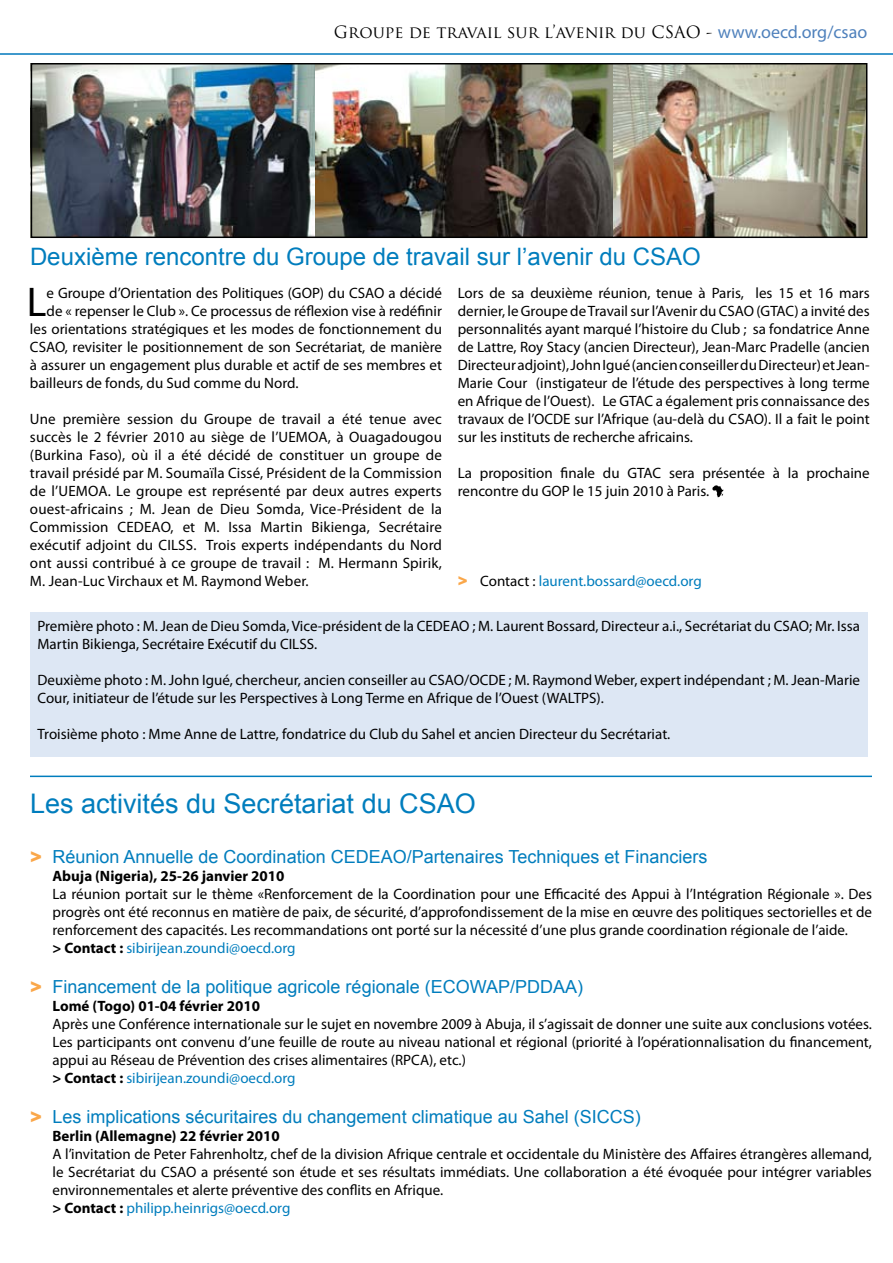
<style>
.page{position:relative;width:893px;height:1263px;background:#fff}
.page>*{position:absolute;margin:0;border:0;box-sizing:border-box;transform-origin:0 0}
.t1{font:41.7px "Myriad Pro";color:#000}
.t2{font:27px "Arial";color:#007dbd}
.t3{font:24px "Arial";color:#007dbd}
.t4{font:18px "Arial";color:#007dbd}
.t5{font:16.5px "Trajan Pro";color:#000}
.t6{font:15px/18px "Myriad Pro";color:#000}
.t7{font:700 15px "Myriad Pro";color:#000}
.t8{font:15px "Myriad Pro";color:#007dbd}
.s1{font-family:"Myriad Pro";font-size:18px;color:#4f81bc}
.s2{font-family:"Arial";font-weight:900;color:#faa74a}
.s3{color:#000}
.s4{font-weight:900;color:#faa74a}
.s5{font-weight:700}
.s6{color:#007dbd}
</style>
<div class="page">
<hr style="left:0;top:53px;width:893px;height:2px;background:#0078bc">
<img style="left:613px;top:65px;width:252px;height:171px">
<img style="left:30px;top:64px;width:286px;height:174px">
<img style="left:316px;top:65px;width:297px;height:171px">
<div style="left:31px;top:63px;width:836px;height:175px;border:1px solid #000"></div>
<svg style="left:712px;top:485px;width:12px;height:12px"></svg>
<div style="left:30px;top:612px;width:837px;height:144px;background:#dde7f4"></div>
<hr style="left:30px;top:776px;width:842px;height:1px;background:#007dbd">
<p class="t5" style="left:334px;top:21px;width:535px">Groupe de travail sur l’avenir du CSAO - <span class="s1">www.oecd.org/csao</span></p>
<h3 class="t3" style="left:30px;top:241px;width:672px">Deuxième rencontre du Groupe de travail sur l’avenir du CSAO</h3>
<h1 class="t1" style="left:27px;top:276px;width:21px">L</h1>
<p class="t6" style="left:47px;top:283px;width:397px">e Groupe d’Orientation des Politiques (GOP) du CSAO a décidé</p>
<p class="t6" style="left:47px;top:301px;width:397px">de « repenser le Club ». Ce processus de réflexion vise à redéfinir</p>
<p class="t6" style="left:30px;top:319px;width:414px">les orientations stratégiques et les modes de fonctionnement du</p>
<p class="t6" style="left:30px;top:337px;width:413px">CSAO, revisiter le positionnement de son Secrétariat, de manière</p>
<p class="t6" style="left:30px;top:355px;width:413px">à assurer un engagement plus durable et actif de ses membres et</p>
<p class="t6" style="left:30px;top:373px;width:270px">bailleurs de fonds, du Sud comme du Nord.</p>
<p class="t6" style="left:30px;top:409px;width:414px;text-align:justify">Une première session du Groupe de travail a été tenue avec succès le 2 février 2010 au siège de l’UEMOA, à Ouagadougou (Burkina Faso), où il a été décidé de constituer un groupe de travail présidé par M. Soumaïla Cissé, Président de la Commission de l’UEMOA. Le groupe est représenté par deux autres experts ouest-africains ; M. Jean de Dieu Somda, Vice-Président de la Commission CEDEAO, et M. Issa Martin Bikienga, Secrétaire exécutif adjoint du CILSS. Trois experts indépendants du Nord ont aussi contribué à ce groupe de travail : M. Hermann Spirik, M. Jean-Luc Virchaux et M. Raymond Weber.</p>
<p class="t6" style="left:458px;top:283px;width:413px;text-align:justify">Lors de sa deuxième réunion, tenue à Paris, les 15 et 16 mars dernier, le Groupe de Travail sur l’Avenir du CSAO (GTAC) a invité des personnalités ayant marqué l’histoire du Club ; sa fondatrice Anne de Lattre, Roy Stacy (ancien Directeur), Jean-Marc Pradelle (ancien Directeur adjoint), John Igué (ancien conseiller du Directeur) et Jean-Marie Cour (instigateur de l’étude des perspectives à long terme en Afrique de l’Ouest). Le GTAC a également pris connaissance des travaux de l’OCDE sur l’Afrique (au-delà du CSAO). Il a fait le point sur les instituts de recherche africains.</p>
<p class="t6" style="left:458px;top:463px;width:413px">La proposition finale du GTAC sera présentée à la prochaine rencontre du GOP le 15 juin 2010 à Paris.</p>
<p class="t8" style="left:458px;top:571px;width:246px"><span class="s2">&gt;</span> <span class="s3">Contact :</span> laurent.bossard@oecd.org</p>
<p class="t6" style="left:38px;top:616px;width:824px">Première photo : M. Jean de Dieu Somda, Vice-président de la CEDEAO ; M. Laurent Bossard, Directeur a.i., Secrétariat du CSAO; Mr. Issa<br>Martin Bikienga, Secrétaire Exécutif du CILSS.</p>
<p class="t6" style="left:38px;top:670px;width:824px">Deuxième photo : M. John Igué, chercheur, ancien conseiller au CSAO/OCDE ; M. Raymond Weber, expert indépendant ; M. Jean-Marie<br>Cour, initiateur de l’étude sur les Perspectives à Long Terme en Afrique de l’Ouest (WALTPS).</p>
<p class="t6" style="left:38px;top:724px;width:634px">Troisième photo : Mme Anne de Lattre, fondatrice du Club du Sahel et ancien Directeur du Secrétariat.</p>
<h2 class="t2" style="left:30px;top:786px;width:447px">Les activités du Secrétariat du CSAO</h2>
<p class="t4" style="left:30px;top:845px;width:679px"><span class="s4">&gt;</span> Réunion Annuelle de Coordination CEDEAO/Partenaires Techniques et Financiers</p>
<p class="t7" style="left:52px;top:866px;width:234px">Abuja (Nigeria), 25-26 janvier 2010</p>
<p class="t6" style="left:52px;top:885px;width:821px">La réunion portait sur le thème «Renforcement de la Coordination pour une Efficacité des Appui à l’Intégration Régionale ». Des progrès ont été reconnus en matière de paix, de sécurité, d’approfondissement de la mise en œuvre des politiques sectorielles et de renforcement des capacités. Les recommandations ont porté sur la nécessité d’une plus grande coordination régionale de l’aide.<br><span class="s5">&gt; Contact :</span> <span class="s6">sibirijean.zoundi@oecd.org</span></p>
<p class="t4" style="left:30px;top:975px;width:555px"><span class="s4">&gt;</span> Financement de la politique agricole régionale (ECOWAP/PDDAA)</p>
<p class="t7" style="left:52px;top:996px;width:209px">Lomé (Togo) 01-04 février 2010</p>
<p class="t6" style="left:52px;top:1015px;width:821px">Après une Conférence internationale sur le sujet en novembre 2009 à Abuja, il s’agissait de donner une suite aux conclusions votées.<br>Les participants ont convenu d’une feuille de route au niveau national et régional (priorité à l’opérationnalisation du financement, appui au Réseau de Prévention des crises alimentaires (RPCA), etc.)<br><span class="s5">&gt; Contact :</span> <span class="s6">sibirijean.zoundi@oecd.org</span></p>
<p class="t4" style="left:30px;top:1104px;width:612px"><span class="s4">&gt;</span> Les implications sécuritaires du changement climatique au Sahel (SICCS)</p>
<p class="t7" style="left:52px;top:1126px;width:229px">Berlin (Allemagne) 22 février 2010</p>
<p class="t6" style="left:52px;top:1144px;width:821px">A l’invitation de Peter Fahrenholtz, chef de la division Afrique centrale et occidentale du Ministère des Affaires étrangères allemand, le Secrétariat du CSAO a présenté son étude et ses résultats immédiats. Une collaboration a été évoquée pour intégrer variables environnementales et alerte préventive des conflits en Afrique.<br><span class="s5">&gt; Contact :</span> <span class="s6">philipp.heinrigs@oecd.org</span></p>
</div>
